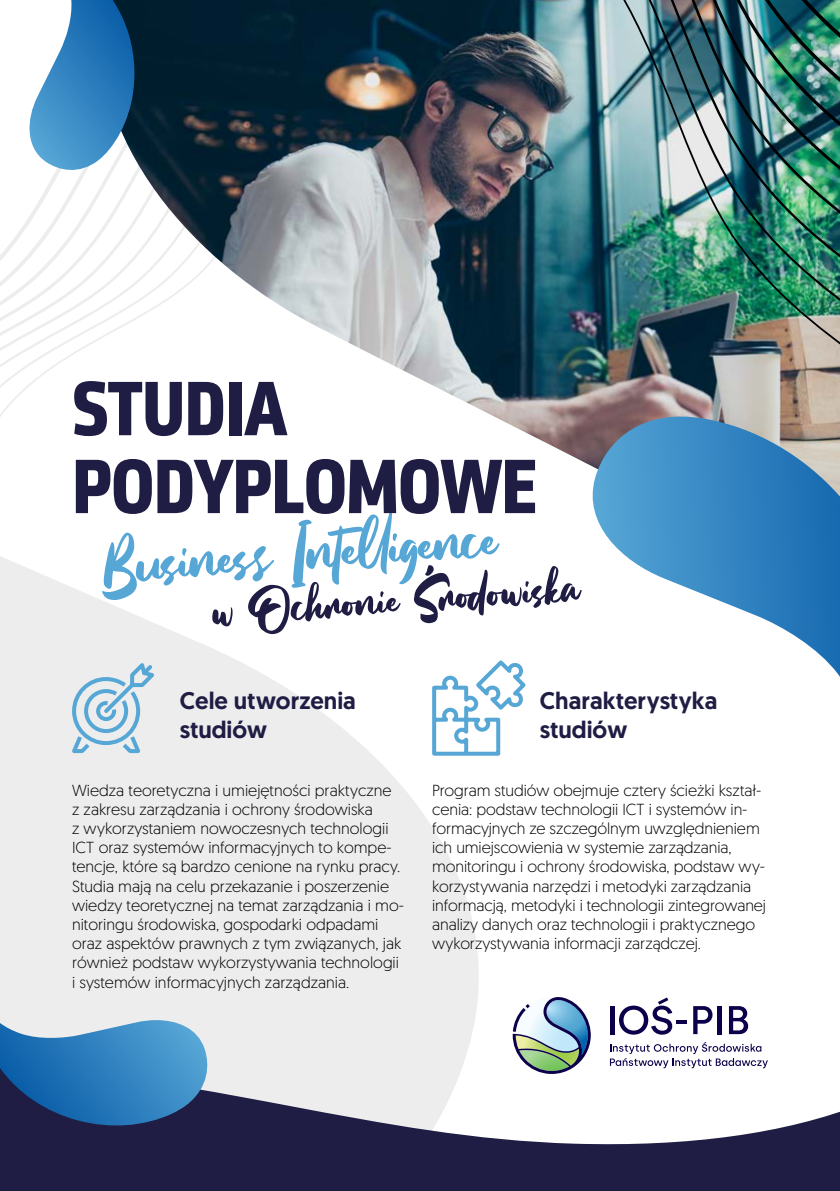
<style>
.page{position:relative;width:840px;height:1191px;background:#fff}
.page>*{position:absolute;margin:0;border:0;box-sizing:border-box;transform-origin:0 0}
.t1{font:96px "Beattingvile";color:#57a7d6}
.t2{font:700 77.8px/77.8px "Sentico Sans DT Cond";letter-spacing:-.01em;color:#1f1d43}
.t3{font:72.2px "Beattingvile";color:#1f1d43}
.t4{font:500 24px/28.8px "Geomanist";color:#1f1d43}
.t5{font:300 16px/19.2px "Geomanist";color:#000}
</style>
<div class="page">
<svg style="left:0;top:578px;width:379px;height:477px;fill:#ededed"></svg>
<svg style="left:0;top:1055px;width:839px;height:136px;fill:#1f1d43"></svg>
<svg style="left:0;top:175px;width:97px;height:242px"></svg>
<div style="left:509px;top:997px;width:84px;height:79px;background:#fff"></div>
<svg style="left:523px;top:1062px;width:57px;height:12px"></svg>
<svg style="left:609px;top:1062px;width:158px;height:6px"></svg>
<svg style="left:68px;top:659px;width:92px;height:96px"></svg>
<img style="left:97px;top:0;width:280px;height:357px">
<svg style="left:29px;top:0;width:106px;height:175px"></svg>
<svg style="left:0;top:1020px;width:210px;height:109px"></svg>
<img style="left:379px;top:0;width:460px;height:1062px">
<h2 class="t2" style="left:72px;top:369px;width:467px">STUDIA<br>PODYPLOMOWE</h2>
<h1 class="t1" style="left:96px;top:520px;width:400px;rotate:-4deg">Business Intelligence</h1>
<h3 class="t3" style="left:209px;top:577px;width:370px;rotate:-4deg">w Ochronie Srodowiska</h3>
<h3 class="t4" style="left:180px;top:686px;width:177px">Cele utworzenia studiów</h3>
<p class="t5" style="left:72px;top:779px;width:333px">Wiedza teoretyczna i umiejętności praktyczne<br>z zakresu zarządzania i ochrony środowiska<br>z wykorzystaniem nowoczesnych technologii ICT oraz systemów informacyjnych to kompe&shy;tencje, które są bardzo cenione na rynku pracy.<br>Studia mają na celu przekazanie i poszerzenie wiedzy teoretycznej na temat zarządzania i mo&shy;nitoringu środowiska, gospodarki odpadami oraz aspektów prawnych z tym związanych, jak również podstaw wykorzystywania technologii i systemów informacyjnych zarządzania.</p>
<h3 class="t4" style="left:539px;top:686px;width:179px">Charakterystyka studiów</h3>
<p class="t5" style="left:432px;top:779px;width:335px">Program studiów obejmuje cztery ścieżki kształ&shy;cenia: podstaw technologii ICT i systemów in&shy;formacyjnych ze szczególnym uwzględnieniem ich umiejscowienia w systemie zarządzania, monitoringu i ochrony środowiska, podstaw wy&shy;korzystywania narzędzi i metodyki zarządzania informacją, metodyki i technologii zintegrowanej analizy danych oraz technologii i praktycznego wykorzystywania informacji zarządczej.</p>
</div>
